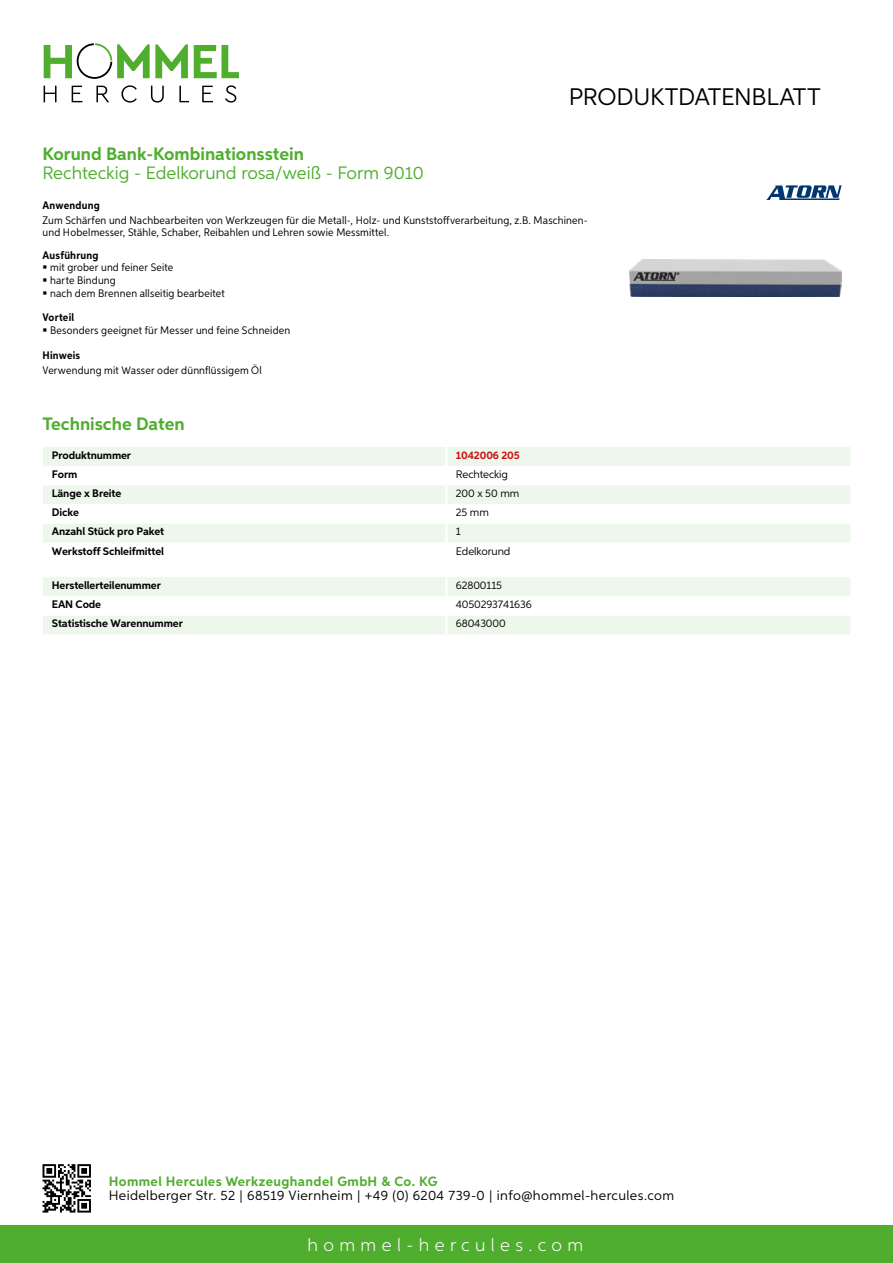
<style>
.page{position:relative;width:893px;height:1263px;background:#fff}
.page>*{position:absolute;margin:0;border:0;box-sizing:border-box;transform-origin:0 0}
.t1{font:24px "Aspira";letter-spacing:-.01em;color:#000}
.t2{font:700 18px "Aspira";color:#50ae2f}
.t3{font:18px "Aspira";color:#50ae2f}
.t4{font:300 18px "Aspira";letter-spacing:.3em;color:#fff}
.t5{font:13.5px "Aspira";letter-spacing:.03em;color:#000}
.t6{font:700 13.5px "Aspira";letter-spacing:.03em;color:#50ae2f}
.t7{font:10.95px/12.8px "Aspira Nar";letter-spacing:.015em;color:#000}
.t8{font:700 10.95px "Aspira";letter-spacing:-.01em;color:#000}
.t9{font:10.95px "Aspira";letter-spacing:-.01em;color:#000}
.t10{font:700 10.95px "Aspira Nar";letter-spacing:.02em;color:#000}
.t11{font:700 10.95px "Aspira";letter-spacing:-.01em;color:#cd1013}
</style>
<div class="page">
<div style="left:0;top:1226px;width:893px;height:37px;background:#50ae2f"></div>
<svg style="left:43px;top:1164px;width:48px;height:48px"></svg>
<svg style="left:194px;top:45px;width:45px;height:33px"></svg>
<svg style="left:44px;top:43px;width:144px;height:36px"></svg>
<svg style="left:44px;top:86px;width:13px;height:16px"></svg>
<svg style="left:72px;top:86px;width:10px;height:16px"></svg>
<svg style="left:96px;top:86px;width:13px;height:16px"></svg>
<svg style="left:121px;top:85px;width:16px;height:18px"></svg>
<svg style="left:151px;top:86px;width:13px;height:17px"></svg>
<svg style="left:179px;top:86px;width:10px;height:16px"></svg>
<svg style="left:202px;top:86px;width:11px;height:16px"></svg>
<svg style="left:225px;top:85px;width:11px;height:18px"></svg>
<div style="left:43px;top:447px;width:807px;height:19px;background:#eef7eb"></div>
<svg style="left:43px;top:485px;width:807px;height:57px;fill:#eef7eb"></svg>
<hr style="left:445px;top:447px;width:3px;height:19px;background:#fff">
<hr style="left:445px;top:485px;width:3px;height:19px;background:#fff">
<hr style="left:445px;top:504px;width:3px;height:19px;background:#fff">
<hr style="left:445px;top:523px;width:3px;height:20px;background:#fff">
<svg style="left:43px;top:577px;width:807px;height:58px"></svg>
<hr style="left:445px;top:615px;width:3px;height:20px;background:#fff">
<img style="left:629px;top:259px;width:213px;height:37px">
<svg style="left:766px;top:185px;width:76px;height:15px"></svg>
<h1 class="t1" style="left:569px;top:82px;width:253px">Produktdatenblatt</h1>
<h2 class="t2" style="left:43px;top:142px;width:263px">Korund Bank-Kombinationsstein</h2>
<h2 class="t3" style="left:43px;top:162px;width:383px">Rechteckig - Edelkorund rosa/weiß - Form 9010</h2>
<p class="t10" style="left:43px;top:199px;width:59px">Anwendung</p>
<p class="t7" style="left:43px;top:214px;width:547px;line-height:12px">Zum Schärfen und Nachbearbeiten von Werkzeugen für die Metall-, Holz- und Kunststoffverarbeitung, z.B. Maschinen&shy;und Hobelmesser, Stähle, Schaber, Reibahlen und Lehren sowie Messmittel.</p>
<p class="t10" style="left:43px;top:248px;width:58px">Ausführung</p>
<p class="t7" style="left:50px;top:261px;width:176px">mit grober und feiner Seite<br>harte Bindung<br>nach dem Brennen allseitig bearbeitet</p>
<p class="t10" style="left:43px;top:311px;width:33px">Vorteil</p>
<p class="t7" style="left:50px;top:324px;width:242px">Besonders geeignet für Messer und feine Schneiden</p>
<p class="t10" style="left:43px;top:349px;width:39px">Hinweis</p>
<p class="t7" style="left:43px;top:364px;width:221px">Verwendung mit Wasser oder dünnflüssigem Öl</p>
<h2 class="t2" style="left:43px;top:413px;width:144px">Technische Daten</h2>
<p class="t8" style="left:52px;top:448px;width:81px">Produktnummer</p>
<p class="t11" style="left:456px;top:448px;width:66px">1042006 205</p>
<p class="t8" style="left:52px;top:467px;width:27px">Form</p>
<p class="t9" style="left:456px;top:468px;width:54px">Rechteckig</p>
<p class="t8" style="left:52px;top:487px;width:71px">Länge x Breite</p>
<p class="t9" style="left:456px;top:487px;width:65px">200 x 50 mm</p>
<p class="t8" style="left:52px;top:506px;width:29px">Dicke</p>
<p class="t9" style="left:456px;top:506px;width:35px">25 mm</p>
<p class="t8" style="left:52px;top:525px;width:114px">Anzahl Stück pro Paket</p>
<p class="t9" style="left:456px;top:525px;width:7px">1</p>
<p class="t8" style="left:52px;top:544px;width:114px">Werkstoff Schleifmittel</p>
<p class="t9" style="left:456px;top:544px;width:56px">Edelkorund</p>
<p class="t8" style="left:52px;top:579px;width:111px">Herstellerteilenummer</p>
<p class="t9" style="left:456px;top:579px;width:48px">62800115</p>
<p class="t8" style="left:52px;top:598px;width:51px">EAN Code</p>
<p class="t9" style="left:456px;top:598px;width:77px">4050293741636</p>
<p class="t8" style="left:52px;top:617px;width:132px">Statistische Warennummer</p>
<p class="t9" style="left:456px;top:617px;width:51px">68043000</p>
<p class="t6" style="left:109px;top:1172px;width:330px">Hommel Hercules Werkzeughandel GmbH &amp; Co. KG</p>
<p class="t5" style="left:109px;top:1187px;width:567px">Heidelberger Str. 52 | 68519 Viernheim | +49 (0) 6204 739-0 | info@hommel-hercules.com</p>
<h2 class="t4" style="left:307px;top:1234px;width:277px">hommel-hercules.com</h2>
</div>
